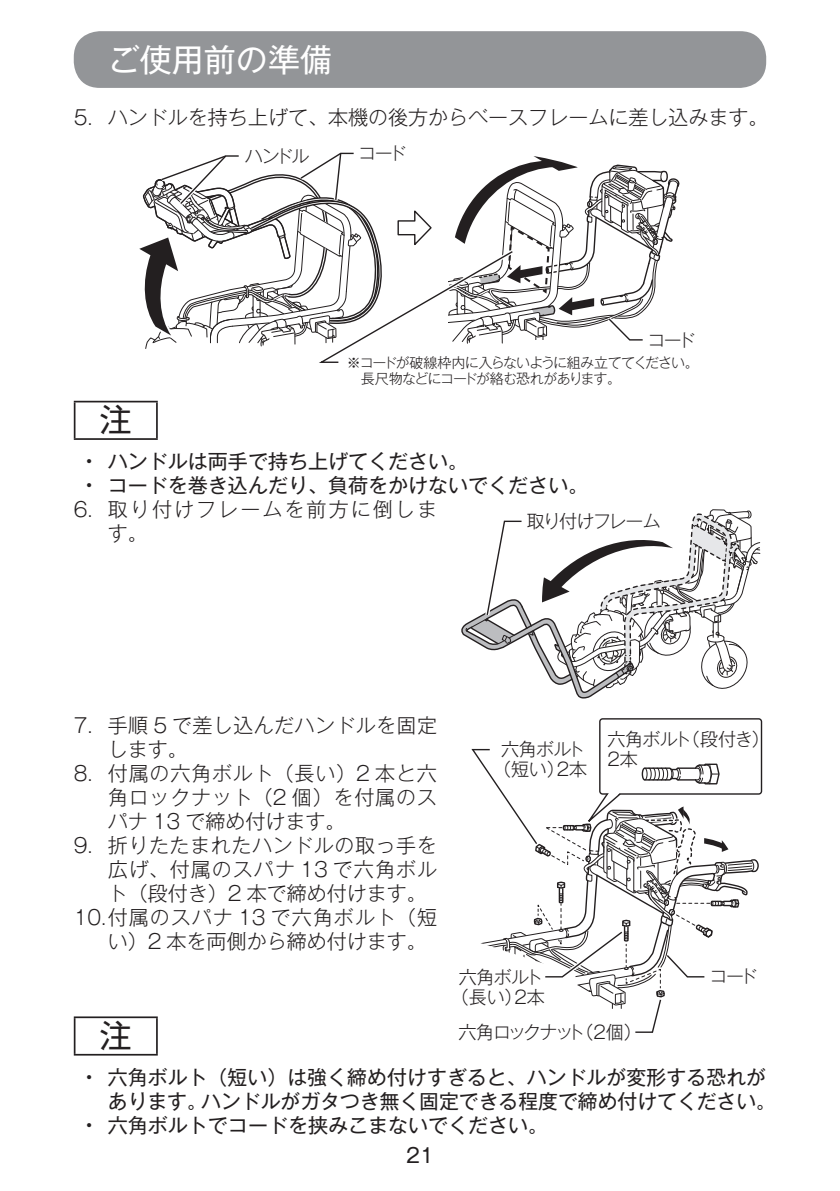
<style>
.page{position:relative;width:840px;height:1191px;background:#fff}
.page>*{position:absolute;margin:0;border:0;box-sizing:border-box;transform-origin:0 0}
.t1{font:32px "Gothic MB101 Pro";color:#fff}
.t2{font:32px "Gothic MB101 Pro";color:#231f20}
.t3{font:20px/24px "Gothic MB101 Pro";color:#231f20}
.t4{font:300 20px/24px "Gothic MB101 Pro";letter-spacing:.02em;color:#231f20}
.t5{font:300 20px "Gothic MB101 Pro";color:#231f20}
.t6{font:300 20px "Gothic MB101 Pro";letter-spacing:.05em;color:#231f20}
.t7{font:300 20px/24px "Gothic MB101 Pro";letter-spacing:.105em;color:#231f20}
.t8{font:300 18px/20px "Gothic MB101 Pro";letter-spacing:-.025em;color:#231f20;text-align:center}
.t9{font:300 18px "Gothic MB101 Pro";letter-spacing:-.065em;color:#231f20}
.t10{font:300 18px/20px "Gothic MB101 Pro";letter-spacing:-.035em;color:#231f20}
.t11{font:300 18px "Gothic MB101 Pro";letter-spacing:-.105em;color:#231f20}
.t12{font:300 14px/16px "Gothic MB101 Pro";letter-spacing:-.065em;color:#231f20}
.s1{font-weight:500}
</style>
<div class="page">
<div style="left:74px;top:31px;width:691px;height:57px;background:#939598;border-radius:26px"></div>
<svg style="left:139px;top:152px;width:541px;height:211px"></svg>
<hr style="left:74px;top:401px;width:84px;height:1px;background:#231f20">
<hr style="left:74px;top:402px;width:1px;height:36px;background:#231f20">
<hr style="left:156px;top:402px;width:2px;height:36px;background:#231f20">
<hr style="left:74px;top:438px;width:84px;height:2px;background:#231f20">
<hr style="left:74px;top:1016px;width:84px;height:2px;background:#231f20">
<hr style="left:74px;top:1018px;width:1px;height:35px;background:#231f20">
<hr style="left:156px;top:1018px;width:2px;height:35px;background:#231f20">
<hr style="left:74px;top:1053px;width:84px;height:2px;background:#231f20">
<svg style="left:461px;top:509px;width:299px;height:190px"></svg>
<div style="left:598px;top:718px;width:163px;height:76px;border:1px solid #231f20;border-radius:3px"></div>
<svg style="left:471px;top:745px;width:286px;height:288px"></svg>
<h1 class="t1" style="left:108px;top:33px;width:226px">ご使用前の準備</h1>
<p class="t5" style="left:74px;top:101px;width:696px">5. ハンドルを持ち上げて、本機の後方からベースフレームに差し込みます。</p>
<p class="t9" style="left:245px;top:141px;width:66px">ハンドル</p>
<p class="t9" style="left:358px;top:138px;width:50px">コード</p>
<p class="t9" style="left:647px;top:325px;width:50px">コード</p>
<p class="t12" style="left:346px;top:352px;width:353px">※コードが破線枠内に入らないように組み立ててください。　長尺物などにコードが絡む恐れがあります。</p>
<h1 class="t2" style="left:100px;top:394px;width:33px">注</h1>
<p class="t3" style="left:85px;top:446px;width:384px"><span class="s1">•</span> ハンドルは両手で持ち上げてください。</p>
<p class="t3" style="left:85px;top:470px;width:504px"><span class="s1">•</span> コードを巻き込んだり、負荷をかけないでください。</p>
<p class="t7" style="left:108px;top:494px;width:330px;text-indent:-34px">6. 取り付けフレームを前方に倒します。</p>
<p class="t9" style="left:526px;top:506px;width:135px">取り付けフレーム</p>
<p class="t4" style="left:108px;top:710px;width:330px;text-indent:-34px">7. 手順 5 で差し込んだハンドルを固定します。</p>
<p class="t4" style="left:108px;top:758px;width:330px;text-align:justify;text-indent:-34px">8. 付属の六角ボルト（長い）2 本と六角ロックナット（2 個）を付属のスパナ 13 で締め付けます。</p>
<p class="t4" style="left:74px;top:830px;width:364px">9. 折りたたまれたハンドルの取っ手を</p>
<p class="t6" style="left:108px;top:852px;width:330px">広げ、付属のスパナ 13 で六角ボル</p>
<p class="t5" style="left:108px;top:876px;width:320px">ト（段付き）2 本で締め付けます。</p>
<p class="t6" style="left:74px;top:900px;width:364px">10.付属のスパナ 13 で六角ボルト（短</p>
<p class="t5" style="left:108px;top:924px;width:320px">い）2 本を両側から締め付けます。</p>
<p class="t8" style="left:492px;top:737px;width:95px">六角ボルト（短い）2本</p>
<p class="t10" style="left:607px;top:726px;width:164px">六角ボルト（段付き）<br>2本</p>
<p class="t8" style="left:450px;top:965px;width:95px">六角ボルト（長い）2本</p>
<p class="t9" style="left:709px;top:961px;width:50px">コード</p>
<h1 class="t2" style="left:100px;top:1009px;width:33px">注</h1>
<p class="t3" style="left:108px;top:1062px;width:669px;text-indent:-23px"><span class="s1">•</span> 六角ボルト（短い）は強く締め付けすぎると、ハンドルが変形する恐れがあります。ハンドルがガタつき無く固定できる程度で締め付けてください。</p>
<p class="t3" style="left:85px;top:1110px;width:464px"><span class="s1">•</span> 六角ボルトでコードを挟みこまないでください。</p>
<p class="t11" style="left:458px;top:1017px;width:185px">六角ロックナット（2個）</p>
<p class="t3" style="left:406px;top:1140px;width:29px">21</p>
</div>
